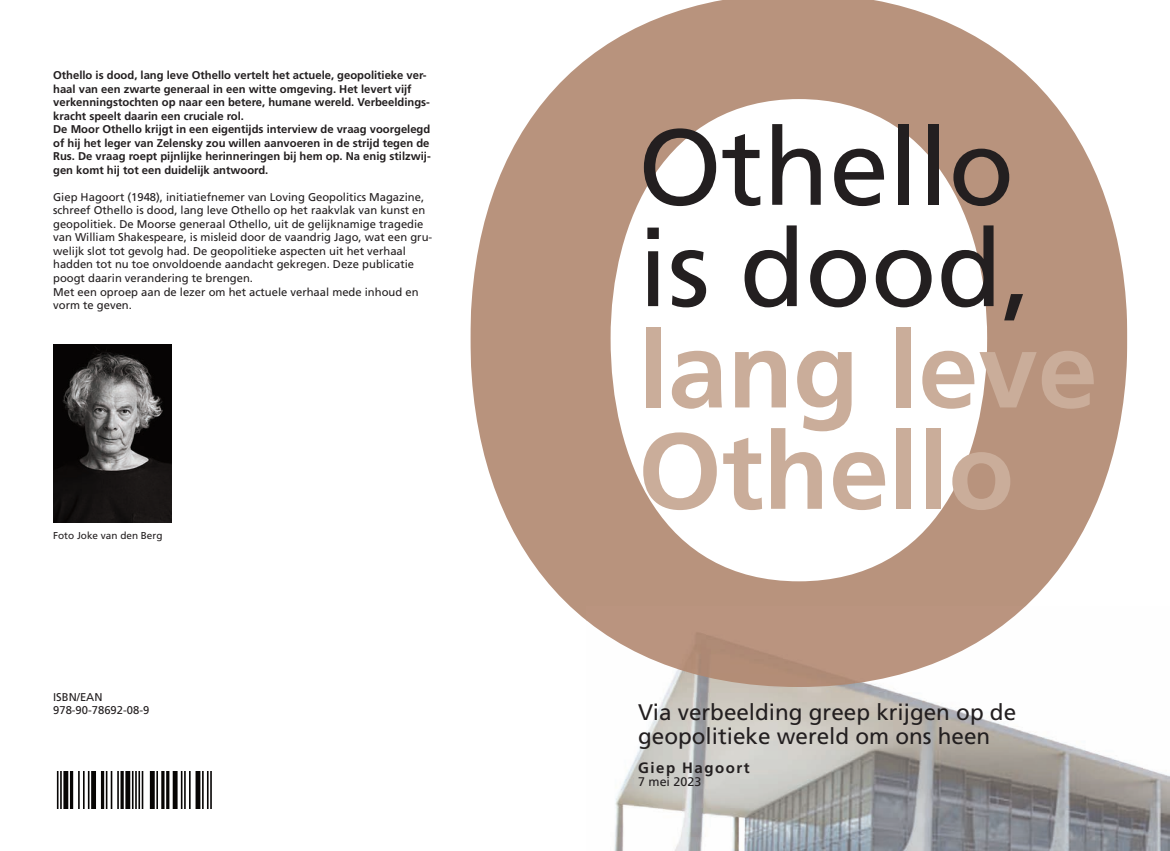
<style>
.page{position:relative;width:1170px;height:851px;background:#fff}
.page>*{position:absolute;margin:0;border:0;box-sizing:border-box;transform-origin:0 0}
.t1{font:700 107.5px/101.2px "Frutiger";color:#caad9a}
.t2{font:107.5px/101.2px "Frutiger";color:#231f20}
.t3{font:22.5px/23.8px "Frutiger";color:#231f20}
.t4{font:700 15px "Frutiger";letter-spacing:.1em;color:#231f20}
.t5{font:12.5px "Frutiger";color:#231f20}
.t6{font:11.25px/13.5px "Frutiger";color:#231f20}
.t7{font:700 11.25px/13.5px "Frutiger";color:#231f20}
.t8{font:10px "Frutiger";color:#231f20}
</style>
<div class="page">
<img style="left:614px;top:687px;width:555px;height:163px">
<svg style="left:470px;top:0;width:657px;height:620px"></svg>
<img style="left:586px;top:606px;width:439px;height:81px">
<img style="left:56px;top:771px;width:156px;height:37px">
<img style="left:53px;top:344px;width:118px;height:178px">
<p class="t7" style="left:53px;top:70px;width:379px">Othello is dood, lang leve Othello vertelt het actuele, geopolitieke ver&shy;haal van een zwarte generaal in een witte omgeving. Het levert vijf verkenningstochten op naar een betere, humane wereld. Verbeeldings&shy;kracht speelt daarin een cruciale rol.<br>De Moor Othello krijgt in een eigentijds interview de vraag voorgelegd of hij het leger van Zelensky zou willen aanvoeren in de strijd tegen de Rus. De vraag roept pijnlijke herinneringen bij hem op. Na enig stilzwij&shy;gen komt hij tot een duidelijk antwoord.</p>
<p class="t6" style="left:53px;top:191px;width:380px">Giep Hagoort (1948), initiatiefnemer van Loving Geopolitics Magazine, schreef Othello is dood, lang leve Othello op het raakvlak van kunst en geopolitiek. De Moorse generaal Othello, uit de gelijknamige tragedie van William Shakespeare, is misleid door de vaandrig Jago, wat een gru&shy;welijk slot tot gevolg had. De geopolitieke aspecten uit het verhaal hadden tot nu toe onvoldoende aandacht gekregen. Deze publicatie poogt daarin verandering te brengen.<br>Met een oproep aan de lezer om het actuele verhaal mede inhoud en vorm te geven.</p>
<p class="t8" style="left:53px;top:531px;width:111px">Foto Joke van den Berg</p>
<p class="t6" style="left:53px;top:691px;width:98px">ISBN/EAN<br>978-90-78692-08-9</p>
<h1 class="t2" style="left:638px;top:125px;width:395px">Othello is dood,</h1>
<h1 class="t1" style="left:638px;top:328px;width:461px">lang leve<br>Othello</h1>
<h2 class="t3" style="left:638px;top:702px;width:379px">Via verbeelding greep krijgen op de geopolitieke wereld om ons heen</h2>
<h3 class="t4" style="left:638px;top:761px;width:113px">Giep Hagoort</h3>
<p class="t5" style="left:638px;top:777px;width:65px">7 mei 2023</p>
</div>
